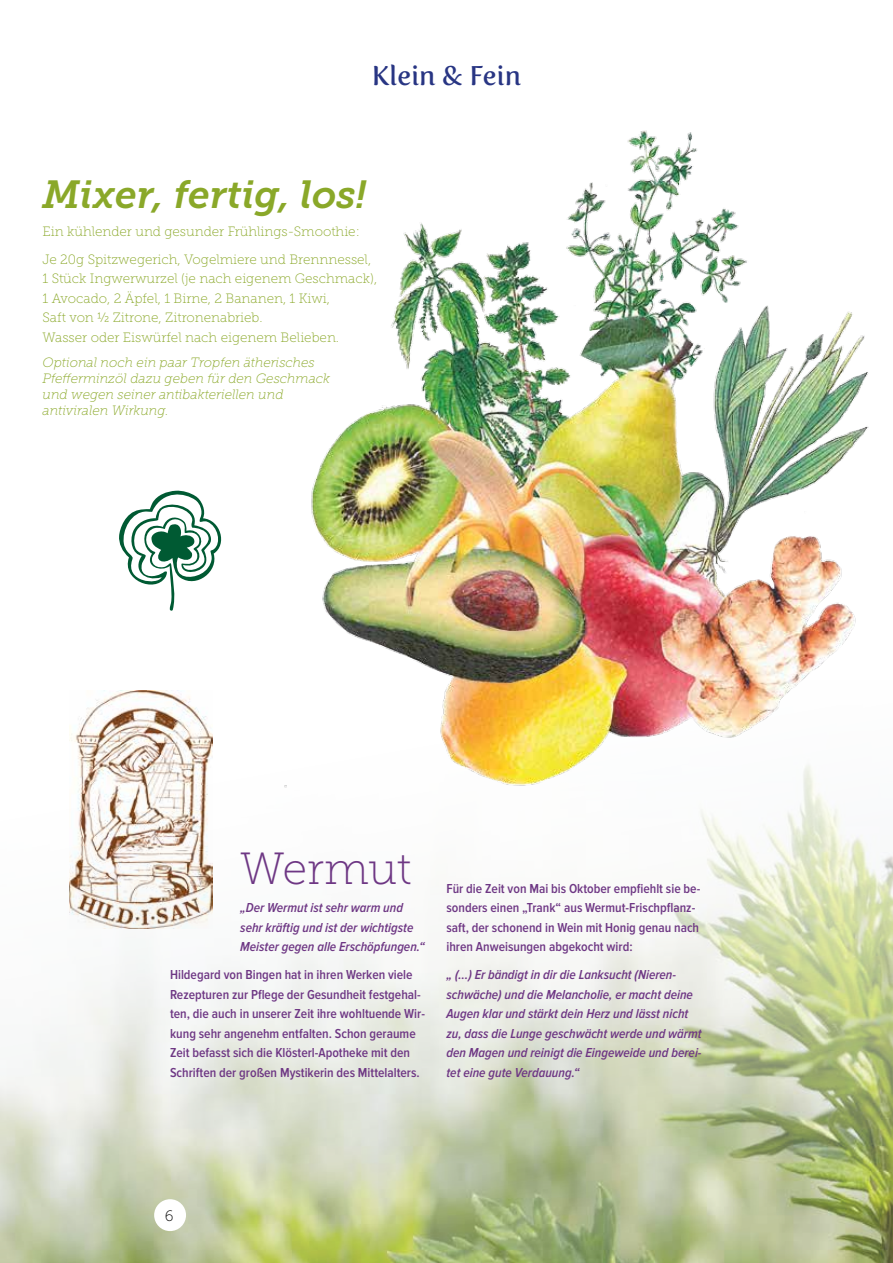
<style>
.page{position:relative;width:893px;height:1263px;background:#fff}
.page>*{position:absolute;margin:0;border:0;box-sizing:border-box;transform-origin:0 0}
.t1{font:45px "Museo Slab 100";letter-spacing:-.005em;color:#6e3784}
.t2{font:italic 39px "Museo Slab 700";color:#8aa829}
.t3{font:27px "Fertigo Pro";color:#283583}
.t4{font:15px "Museo Slab 100";color:#000}
.t5{font:600 13.5px/19.5px "Proxima Nova Cond";color:#6e3784}
.t6{font:italic 600 13.5px/19.5px "Proxima Nova Cond";color:#6e3784}
.t7{font:13.5px/19.5px "Museo Slab 100";color:#8aa829}
.t8{font:italic 13.5px/16.2px "Museo Slab 100";color:#8aa829}
</style>
<div class="page">
<img style="left:0;top:793px;width:893px;height:470px">
<img style="left:69px;top:726px;width:144px;height:202px">
<img style="left:75px;top:130px;width:794px;height:663px">
<div style="left:154px;top:1199px;width:32px;height:32px;background:#fff;border-radius:50%"></div>
<h3 class="t3" style="left:372px;top:59px;width:151px">Klein &amp; Fein</h3>
<h2 class="t2" style="left:43px;top:173px;width:325px">Mixer, fertig, los!</h2>
<p class="t7" style="left:43px;top:217px;width:330px;line-height:28px">Ein kühlender und gesunder Frühlings-Smoothie:<br>Je 20g Spitzwegerich, Vogelmiere und Brennnessel,</p>
<p class="t7" style="left:43px;top:269px;width:336px">1 Stück Ingwerwurzel (je nach eigenem Geschmack), 1 Avocado, 2 Äpfel, 1 Birne, 2 Bananen, 1 Kiwi,<br>Saft von ½ Zitrone, Zitronenabrieb.<br>Wasser oder Eiswürfel nach eigenem Belieben.</p>
<p class="t8" style="left:43px;top:354px;width:289px">Optional noch ein paar Tropfen ätherisches Pfefferminzöl dazu geben für den Geschmack und wegen seiner antibakteriellen und antiviralen Wirkung.</p>
<h1 class="t1" style="left:240px;top:845px;width:173px">Wermut</h1>
<p class="t6" style="left:240px;top:898px;width:186px">„Der Wermut ist sehr warm und sehr kräftig und ist der wichtigste<br>Meister gegen alle Erschöpfungen.“</p>
<p class="t5" style="left:170px;top:965px;width:256px">Hildegard von Bingen hat in ihren Werken viele Rezepturen zur Pflege der Gesundheit festgehal&shy;ten, die auch in unserer Zeit ihre wohltuende Wir&shy;kung sehr angenehm entfalten. Schon geraume Zeit befasst sich die Klösterl-Apotheke mit den Schriften der großen Mystikerin des Mittelalters.</p>
<p class="t5" style="left:446px;top:879px;width:255px">Für die Zeit von Mai bis Oktober empfiehlt sie be&shy;sonders einen „Trank“ aus Wermut-Frischpflanz&shy;saft, der schonend in Wein mit Honig genau nach ihren Anweisungen abgekocht wird:</p>
<p class="t6" style="left:446px;top:965px;width:257px">„ (…) Er bändigt in dir die Lanksucht (Nieren&shy;schwäche) und die Melancholie, er macht deine Augen klar und stärkt dein Herz und lässt nicht zu, dass die Lunge geschwächt werde und wärmt den Magen und reinigt die Eingeweide und berei&shy;tet eine gute Verdauung.“</p>
<p class="t4" style="left:165px;top:1207px;width:10px">6</p>
</div>
